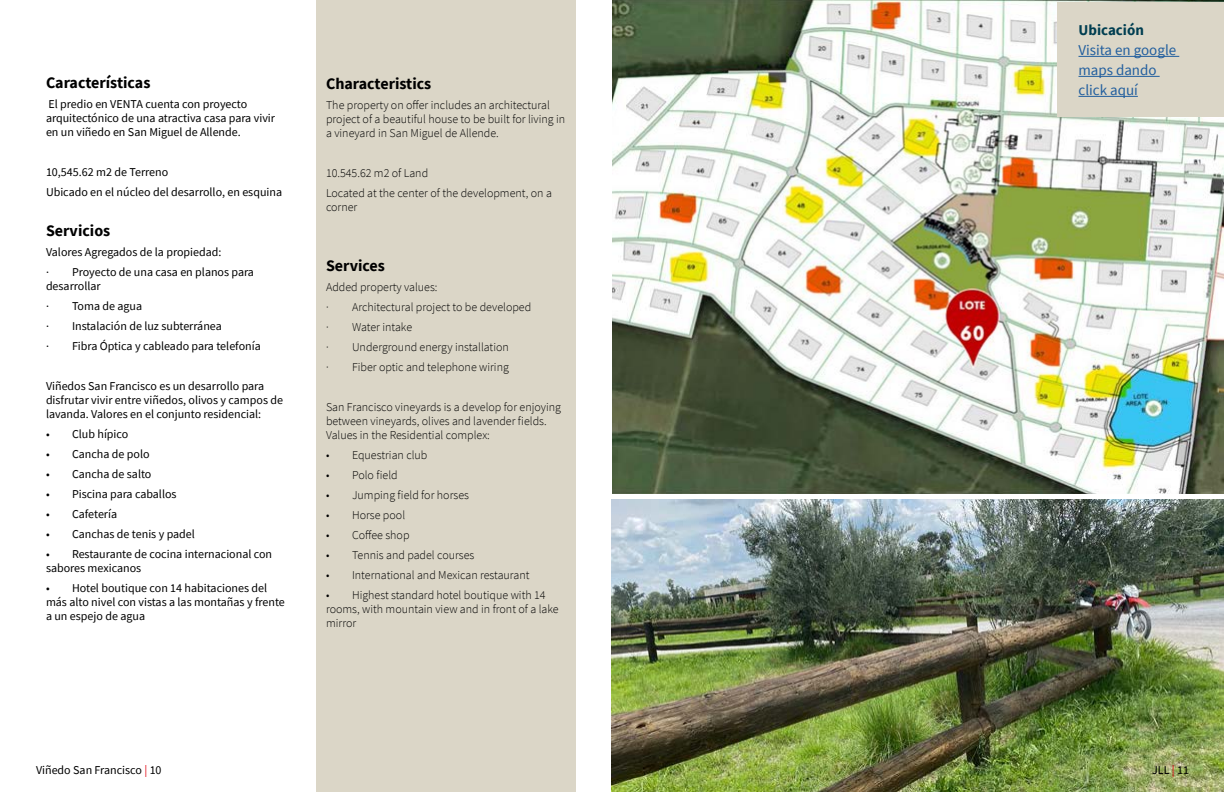
<style>
.page{position:relative;width:1224px;height:792px;background:#fff}
.page>*{position:absolute;margin:0;border:0;box-sizing:border-box;transform-origin:0 0}
.t1{font:700 16px "Source Sans Pro";color:#000}
.t2{font:15px/20px "Source Sans Pro";color:#215e9e}
.t3{font:700 15px "Source Sans Pro";color:#003e51}
.t4{font:12px/14px "Source Sans Pro";color:#000}
.t5{font:300 12px/14px "Source Sans Pro";color:#000}
.s1{color:#e30613}
</style>
<div class="page">
<img style="left:612px;top:0;width:612px;height:494px">
<div style="left:1058px;top:2px;width:166px;height:115px;background:#dbd6c7"></div>
<img style="left:611px;top:500px;width:613px;height:292px">
<hr style="left:1078px;top:56px;width:101px;height:1px;background:#215e9e">
<hr style="left:1078px;top:76px;width:82px;height:1px;background:#215e9e">
<hr style="left:1078px;top:96px;width:60px;height:1px;background:#215e9e">
<div style="left:316px;top:0;width:260px;height:792px;background:#dbd6c7"></div>
<h1 class="t1" style="left:46px;top:72px;width:106px">Características</h1>
<p class="t4" style="left:46px;top:97px;width:231px">El predio en VENTA cuenta con proyecto arquitectónico de una atractiva casa para vivir en un viñedo en San Miguel de Allende.</p>
<p class="t4" style="left:46px;top:162px;width:238px;line-height:20px">10,545.62 m2 de Terreno<br>Ubicado en el núcleo del desarrollo, en esquina</p>
<h1 class="t1" style="left:46px;top:220px;width:66px">Servicios</h1>
<p class="t4" style="left:46px;top:242px;width:210px;line-height:20px">Valores Agregados de la propiedad:<br>· Proyecto de una casa en planos para</p>
<p class="t4" style="left:46px;top:276px;width:216px;line-height:20px">desarrollar<br>· Toma de agua<br>· Instalación de luz subterránea<br>· Fibra Óptica y cableado para telefonía</p>
<p class="t4" style="left:46px;top:379px;width:239px">Viñedos San Francisco es un desarrollo para disfrutar vivir entre viñedos, olivos y campos de lavanda. Valores en el conjunto residencial:</p>
<p class="t4" style="left:46px;top:427px;width:84px">• Club hípico</p>
<p class="t4" style="left:46px;top:447px;width:105px">• Cancha de polo</p>
<p class="t4" style="left:46px;top:467px;width:107px">• Cancha de salto</p>
<p class="t4" style="left:46px;top:487px;width:132px">• Piscina para caballos</p>
<p class="t4" style="left:46px;top:507px;width:73px">• Cafetería</p>
<p class="t4" style="left:46px;top:527px;width:150px">• Canchas de tenis y padel</p>
<p class="t4" style="left:46px;top:547px;width:228px">• Restaurante de cocina internacional con sabores mexicanos</p>
<p class="t4" style="left:46px;top:581px;width:240px">• Hotel boutique con 14 habitaciones del más alto nivel con vistas a las montañas y frente a un espejo de agua</p>
<h1 class="t1" style="left:326px;top:73px;width:107px">Characteristics</h1>
<p class="t5" style="left:326px;top:98px;width:241px">The property on offer includes an architectural project of a beautiful house to be built for living in a vineyard in San Miguel de Allende.</p>
<p class="t5" style="left:326px;top:163px;width:227px;line-height:20px">10.545.62 m2 of Land<br>Located at the center of the development, on a</p>
<p class="t5" style="left:326px;top:200px;width:33px">corner</p>
<h1 class="t1" style="left:326px;top:255px;width:60px">Services</h1>
<p class="t5" style="left:326px;top:277px;width:207px;line-height:20px">Added property values:<br>· Architectural project to be developed · Water intake<br>· Underground energy installation<br>· Fiber optic and telephone wiring</p>
<p class="t5" style="left:326px;top:400px;width:237px">San Francisco vineyards is a develop for enjoying between vineyards, olives and lavender fields.<br>Values in the Residential complex:</p>
<p class="t5" style="left:326px;top:448px;width:103px">• Equestrian club</p>
<p class="t5" style="left:326px;top:468px;width:73px">• Polo field</p>
<p class="t5" style="left:326px;top:488px;width:144px">• Jumping field for horses</p>
<p class="t5" style="left:326px;top:508px;width:81px">• Horse pool</p>
<p class="t5" style="left:326px;top:528px;width:85px">• Coffee shop</p>
<p class="t5" style="left:326px;top:548px;width:150px">• Tennis and padel courses</p>
<p class="t5" style="left:326px;top:568px;width:205px">• International and Mexican restaurant</p>
<p class="t5" style="left:326px;top:588px;width:234px">• Highest standard hotel boutique with 14 rooms, with mountain view and in front of a lake mirror</p>
<p class="t3" style="left:1078px;top:20px;width:67px">Ubicación</p>
<p class="t2" style="left:1078px;top:40px;width:99px">Visita en google maps dando click aquí</p>
<p class="t4" style="left:36px;top:763px;width:127px">Viñedo San Francisco <span class="s1">|</span> 10</p>
<p class="t4" style="left:1152px;top:763px;width:39px">JLL <span class="s1">|</span> 11</p>
</div>
